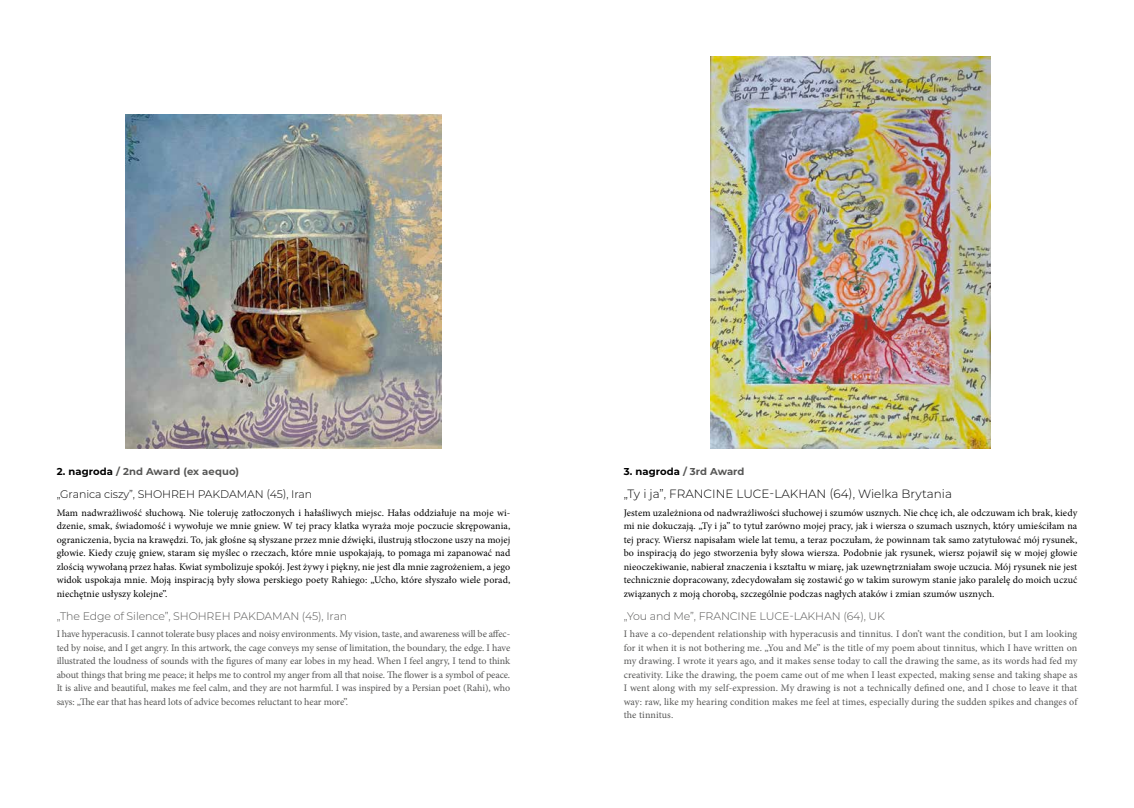
<style>
.page{position:relative;width:1134px;height:808px;background:#fff}
.page>*{position:absolute;margin:0;border:0;box-sizing:border-box;transform-origin:0 0}
.t1{font:300 12px "Montserrat";color:#000}
.t2{font:300 11px "Montserrat";letter-spacing:-.01em;color:#575756}
.t3{font:300 11px "Montserrat";letter-spacing:-.01em;color:#000}
.t4{font:10px/13.5px "Minion Pro";letter-spacing:.01em;color:#000;text-align:justify}
.t5{font:10px/13.5px "Minion Pro";color:#575756;text-align:justify}
.t6{font:700 10px "Montserrat";letter-spacing:.01em;color:#575756}
.t7{font:700 10px "Montserrat";letter-spacing:.01em;color:#000}
.s1{color:#000}
.s2{color:#575756}
</style>
<div class="page">
<img style="left:126px;top:114px;width:315px;height:334px">
<img style="left:710px;top:57px;width:281px;height:391px">
<p class="t6" style="left:57px;top:464px;width:184px"><span class="s1">2. nagroda</span> / 2nd Award (ex aequo)</p>
<p class="t3" style="left:57px;top:487px;width:257px">„Granica ciszy”, SHOHREH PAKDAMAN (45), Iran</p>
<p class="t4" style="left:57px;top:506px;width:455px">Mam nadwrażliwość słuchową. Nie toleruję zatłoczonych i hałaśliwych miejsc. Hałas oddziałuje na moje wi&shy;dzenie, smak, świadomość i wywołuje we mnie gniew. W tej pracy klatka wyraża moje poczucie skrępowania, ograniczenia, bycia na krawędzi. To, jak głośne są słyszane przez mnie dźwięki, ilustrują stłoczone uszy na mojej głowie. Kiedy czuję gniew, staram się myślec o rzeczach, które mnie uspokajają, to pomaga mi zapanować nad zlością wywołaną przez hałas. Kwiat symbolizuje spokój. Jest żywy i piękny, nie jest dla mnie zagrożeniem, a jego widok uspokaja mnie. Moją inspiracją były słowa perskiego poety Rahiego: „Ucho, które słyszało wiele porad, niechętnie usłyszy kolejne”.</p>
<p class="t2" style="left:57px;top:608px;width:292px">„The Edge of Silence”, SHOHREH PAKDAMAN (45), Iran</p>
<p class="t5" style="left:57px;top:627px;width:455px">I have hyperacusis. I cannot tolerate busy places and noisy environments. My vision, taste, and awareness will be affec&shy;ted by noise, and I get angry. In this artwork, the cage conveys my sense of limitation, the boundary, the edge. I have illustrated the loudness of sounds with the figures of many ear lobes in my head. When I feel angry, I tend to think about things that bring me peace; it helps me to control my anger from all that noise. The flower is a symbol of peace.<br>It is alive and beautiful, makes me feel calm, and they are not harmful. I was inspired by a Persian poet (Rahi), who says: „The ear that has heard lots of advice becomes reluctant to hear more”.</p>
<p class="t7" style="left:624px;top:464px;width:122px">3. nagroda <span class="s2">/ 3rd Award</span></p>
<p class="t1" style="left:624px;top:486px;width:330px">„Ty i ja”, FRANCINE LUCE-LAKHAN (64), Wielka Brytania</p>
<p class="t4" style="left:624px;top:506px;width:455px">Jestem uzależniona od nadwrażliwości słuchowej i szumów usznych. Nie chcę ich, ale odczuwam ich brak, kiedy mi nie dokuczają. „Ty i ja” to tytuł zarówno mojej pracy, jak i wiersza o szumach usznych, który umieściłam na tej pracy. Wiersz napisałam wiele lat temu, a teraz poczułam, że powinnam tak samo zatytułować mój rysunek, bo inspiracją do jego stworzenia były słowa wiersza. Podobnie jak rysunek, wiersz pojawił się w mojej głowie nieoczekiwanie, nabierał znaczenia i kształtu w miarę, jak uzewnętrzniałam swoje uczucia. Mój rysunek nie jest technicznie dopracowany, zdecydowałam się zostawić go w takim surowym stanie jako paralelę do moich uczuć związanych z moją chorobą, szczególnie podczas nagłych ataków i zmian szumów usznych.</p>
<p class="t2" style="left:624px;top:608px;width:263px">„You and Me”, FRANCINE LUCE-LAKHAN (64), UK</p>
<p class="t5" style="left:624px;top:627px;width:455px">I have a co-dependent relationship with hyperacusis and tinnitus. I don’t want the condition, but I am looking for it when it is not bothering me. „You and Me” is the title of my poem about tinnitus, which I have written on my drawing. I wrote it years ago, and it makes sense today to call the drawing the same, as its words had fed my creativity. Like the drawing, the poem came out of me when I least expected, making sense and taking shape as I went along with my self-expression. My drawing is not a technically defined one, and I chose to leave it that way: raw, like my hearing condition makes me feel at times, especially during the sudden spikes and changes of the tinnitus.</p>
</div>
